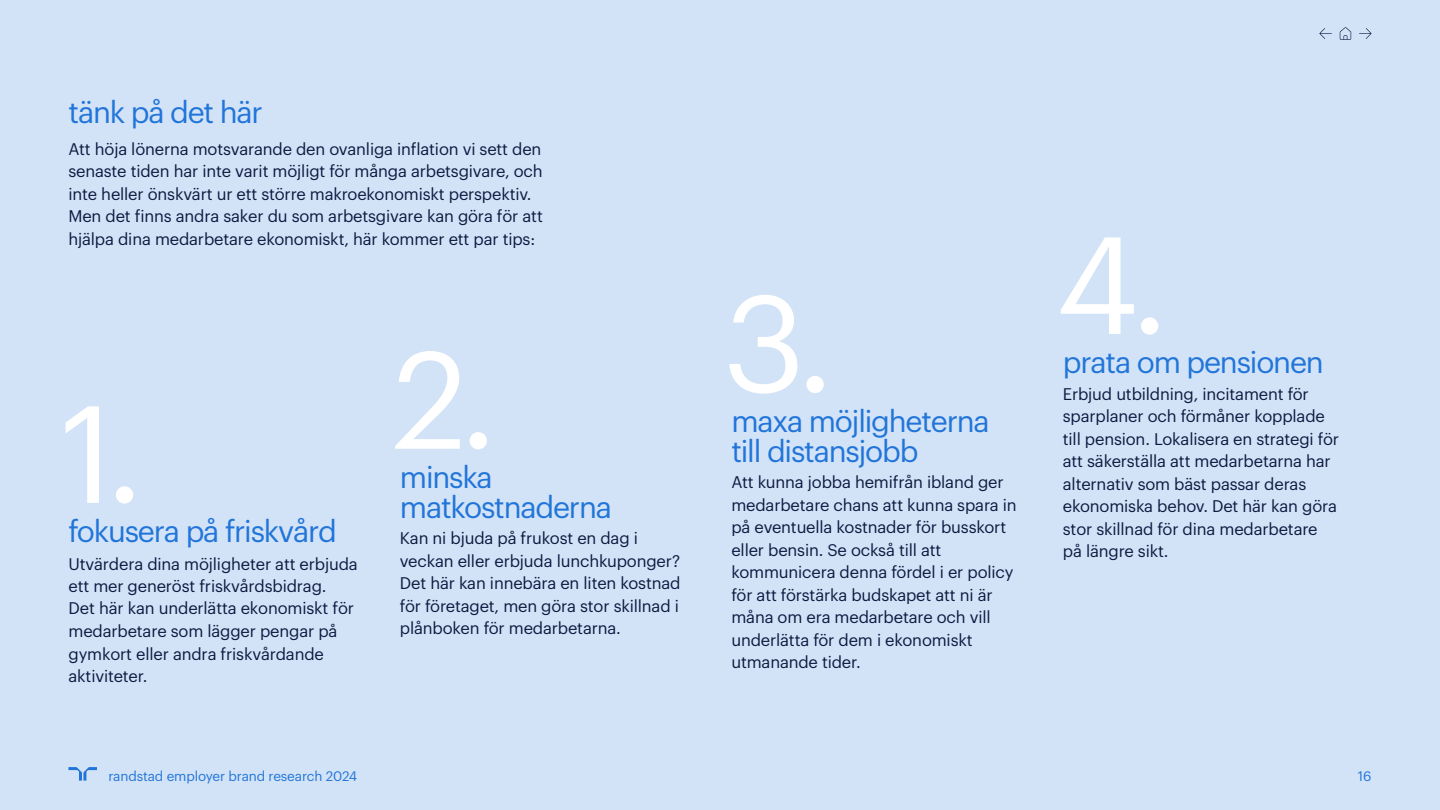
<style>
.page{position:relative;width:1440px;height:810px;background:#d3e3f7}
.page>*{position:absolute;margin:0;border:0;box-sizing:border-box;transform-origin:0 0}
.t1{font:135px "Graphik";color:#fff}
.t2{font:30px/30px "Graphik";letter-spacing:-.04em;color:#2175d9}
.t3{font:16.5px/22.5px "Graphik";letter-spacing:-.01em;color:#0f1941}
.t4{font:13.5px "Graphik";letter-spacing:-.01em;color:#2175d9}
</style>
<div class="page">
<svg style="left:68px;top:767px;width:29px;height:14px"></svg>
<svg style="left:1359px;top:28px;width:13px;height:11px"></svg>
<svg style="left:1340px;top:27px;width:11px;height:13px"></svg>
<svg style="left:1319px;top:28px;width:13px;height:11px"></svg>
<h2 class="t2" style="left:68px;top:95px;width:196px">tänk på det här</h2>
<p class="t3" style="left:68px;top:136px;width:476px">Att höja lönerna motsvarande den ovanliga inflation vi sett den senaste tiden har inte varit möjligt för många arbetsgivare, och inte heller önskvärt ur ett större makroekonomiskt perspektiv.<br>Men det finns andra saker du som arbetsgivare kan göra för att hjälpa dina medarbetare ekonomiskt, här kommer ett par tips:</p>
<h1 class="t1" style="left:61px;top:326px;width:438px">1. 2.</h1>
<h2 class="t2" style="left:400px;top:460px;width:214px">minska matkostnaderna</h2>
<p class="t3" style="left:400px;top:526px;width:282px">Kan ni bjuda på frukost en dag i veckan eller erbjuda lunchkuponger?<br>Det här kan innebära en liten kostnad för företaget, men göra stor skillnad i plånboken för medarbetarna.</p>
<h2 class="t2" style="left:69px;top:514px;width:270px">fokusera på friskvård</h2>
<p class="t3" style="left:69px;top:551px;width:291px">Utvärdera dina möjligheter att erbjuda ett mer generöst friskvårdsbidrag.<br>Det här kan underlätta ekonomiskt för medarbetare som lägger pengar på gymkort eller andra friskvårdande aktiviteter.</p>
<h1 class="t1" style="left:724px;top:213px;width:446px">3. 4.</h1>
<h2 class="t2" style="left:1063px;top:345px;width:262px">prata om pensionen</h2>
<p class="t3" style="left:1063px;top:381px;width:278px">Erbjud utbildning, incitament för sparplaner och förmåner kopplade till pension. Lokalisera en strategi för att säkerställa att medarbetarna har alternativ som bäst passar deras ekonomiska behov. Det här kan göra stor skillnad för dina medarbetare på längre sikt.</p>
<h2 class="t2" style="left:731px;top:403px;width:260px">maxa möjligheterna till distansjobb</h2>
<p class="t3" style="left:731px;top:469px;width:287px">Att kunna jobba hemifrån ibland ger medarbetare chans att kunna spara in på eventuella kostnader för busskort eller bensin. Se också till att kommunicera denna fördel i er policy för att förstärka budskapet att ni är måna om era medarbetare och vill underlätta för dem i ekonomiskt utmanande tider.</p>
<p class="t4" style="left:108px;top:766px;width:250px">randstad employer brand research 2024</p>
<p class="t4" style="left:1358px;top:766px;width:15px">16</p>
</div>
